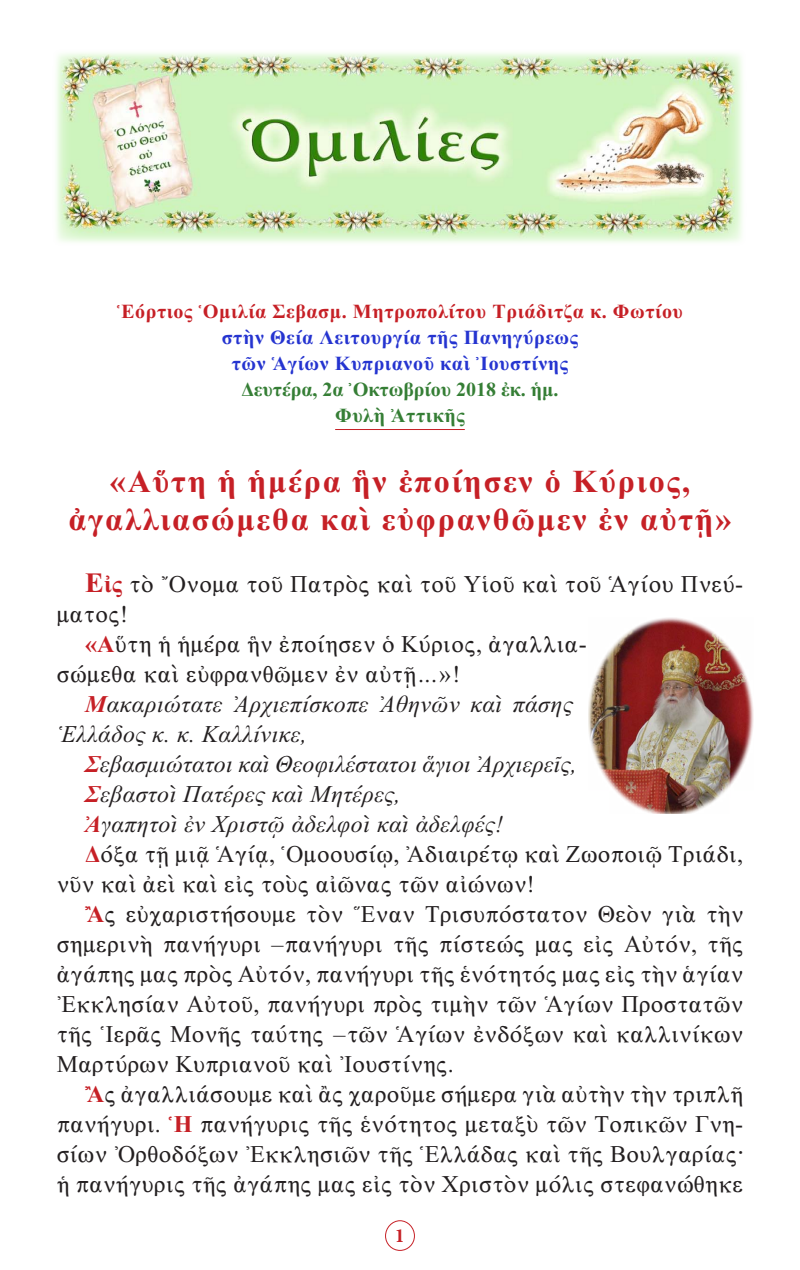
<style>
.page{position:relative;width:800px;height:1270px;background:#fff}
.page>*{position:absolute;margin:0;border:0;box-sizing:border-box;transform-origin:0 0}
.t1{font:32px "CTOS New Times Bold Test 1";letter-spacing:.06em;color:#c62026}
.t2{font:24px/30px "CTOS New Times Roman Test 1";letter-spacing:.015em;color:#231f20}
.t3{font:24px/30px "CTOS New Times Italic Test 1";letter-spacing:.02em;color:#231f20}
.t4{font:20px "CTOS New Times Bold Test 1";letter-spacing:.03em;color:#2534d0}
.t5{font:20px "CTOS New Times Bold Test 1";letter-spacing:.03em;color:#c62026}
.t6{font:20px "CTOS New Times Bold Test 1";color:#357e35}
.t7{font:20px "CTOS New Times Bold Test 1";letter-spacing:.03em;color:#357e35}
.t8{font:700 20px "Minion Pro";color:#c62026}
.s1{font-family:"CTOS New Times Bold Test 1";font-size:28px;color:#c62026}
.s2{font-family:"CTOS New Times Bold Test 1";color:#c62026}
.s3{font-family:"CTOS New Times Bold Italic Test 1";color:#c62026}
</style>
<div class="page">
<div style="left:385px;top:1220px;width:30px;height:31px;border:1px solid #c62026;border-radius:50%"></div>
<hr style="left:335px;top:429px;width:130px;height:1px;background:#c62026">
<img style="left:56px;top:52px;width:687px;height:191px">
<img style="left:588px;top:618px;width:166px;height:196px">
<p class="t5" style="left:117px;top:300px;width:567px">Ἑόρτιος Ὁμιλία Σεβασμ. Μητροπολίτου Τριάδιτζα κ. Φωτίου</p>
<p class="t4" style="left:222px;top:326px;width:358px">στὴν Θεία Λειτουργία τῆς Πανηγύρεως</p>
<p class="t4" style="left:232px;top:352px;width:338px">τῶν Ἁγίων Κυπριανοῦ καὶ Ἰουστίνης</p>
<p class="t6" style="left:241px;top:378px;width:319px">Δευτέρα, 2α Ὀκτωβρίου 2018 ἐκ. ἡμ.</p>
<p class="t7" style="left:335px;top:404px;width:131px">Φυλὴ Ἀττικῆς</p>
<p class="t1" style="left:110px;top:463px;width:582px">«Αὕτη ἡ ἡμέρα ἣν ἐποίησεν ὁ Κύριος,</p>
<p class="t1" style="left:69px;top:502px;width:664px">ἀγαλλιασώμεθα καὶ εὐφρανθῶμεν ἐν αὐτῇ»</p>
<p class="t2" style="left:57px;top:569px;width:688px;text-indent:28px"><span class="s1">Ε</span><span class="s2">ἰς</span> τὸ Ὄνομα τοῦ Πατρὸς καὶ τοῦ Υἱοῦ καὶ τοῦ Ἁγίου Πνεύ&shy;ματος!</p>
<p class="t2" style="left:57px;top:629px;width:532px;text-indent:28px"><span class="s2">«Α</span>ὕτη ἡ ἡμέρα ἣν ἐποίησεν ὁ Κύριος, ἀγαλλια&shy;σώμεθα καὶ εὐφρανθῶμεν ἐν αὐτῇ...»!</p>
<p class="t3" style="left:57px;top:689px;width:518px;text-indent:28px"><span class="s3">Μ</span>ακαριώτατε Ἀρχιεπίσκοπε Ἀθηνῶν καὶ πάσης<br>Ἑλλάδος κ. κ. Καλλίνικε,</p>
<p class="t3" style="left:85px;top:749px;width:493px"><span class="s3">Σ</span>εβασμιώτατοι καὶ Θεοφιλέστατοι ἅγιοι Ἀρχιερεῖς,</p>
<p class="t3" style="left:85px;top:779px;width:317px"><span class="s3">Σ</span>εβαστοὶ Πατέρες καὶ Μητέρες,</p>
<p class="t3" style="left:85px;top:809px;width:420px"><span class="s3">Ἀ</span>γαπητοὶ ἐν Χριστῷ ἀδελφοὶ καὶ ἀδελφές!</p>
<p class="t2" style="left:57px;top:839px;width:688px;text-indent:28px"><span class="s2">Δ</span>όξα τῇ μιᾷ Ἁγίᾳ, Ὁμοουσίῳ, Ἀδιαιρέτῳ καὶ Ζωοποιῷ Τριάδι, νῦν καὶ ἀεὶ καὶ εἰς τοὺς αἰῶνας τῶν αἰώνων!</p>
<p class="t2" style="left:57px;top:899px;width:688px;text-align:justify;text-indent:28px"><span class="s2">Ἂ</span>ς εὐχαριστήσουμε τὸν Ἕναν Τρισυπόστατον Θεὸν γιὰ τὴν σημερινὴ πανήγυρι –πανήγυρι τῆς πίστεώς μας εἰς Αὐτόν, τῆς ἀγάπης μας πρὸς Αὐτόν, πανήγυρι τῆς ἑνότητός μας εἰς τὴν ἁγίαν Ἐκκλησίαν Αὐτοῦ, πανήγυρι πρὸς τιμὴν τῶν Ἁγίων Προστατῶν τῆς Ἱερᾶς Μονῆς ταύτης –τῶν Ἁγίων ἐνδόξων καὶ καλλινίκων Μαρτύρων Κυπριανοῦ καὶ Ἰουστίνης.</p>
<p class="t2" style="left:57px;top:1079px;width:688px;text-align:justify;text-indent:28px"><span class="s2">Ἂ</span>ς ἀγαλλιάσουμε καὶ ἂς χαροῦμε σήμερα γιὰ αὐτὴν τὴν τριπλῆ πανήγυρι. <span class="s2">Ἡ</span> πανήγυρις τῆς ἑνότητος μεταξὺ τῶν Τοπικῶν Γνη&shy;σίων Ὀρθοδόξων Ἐκκλησιῶν τῆς Ἑλλάδας καὶ τῆς Βουλγαρίας· ἡ πανήγυρις τῆς ἀγάπης μας εἰς τὸν Χριστὸν μόλις στεφανώθηκε</p>
<p class="t8" style="left:395px;top:1222px;width:11px">1</p>
</div>
